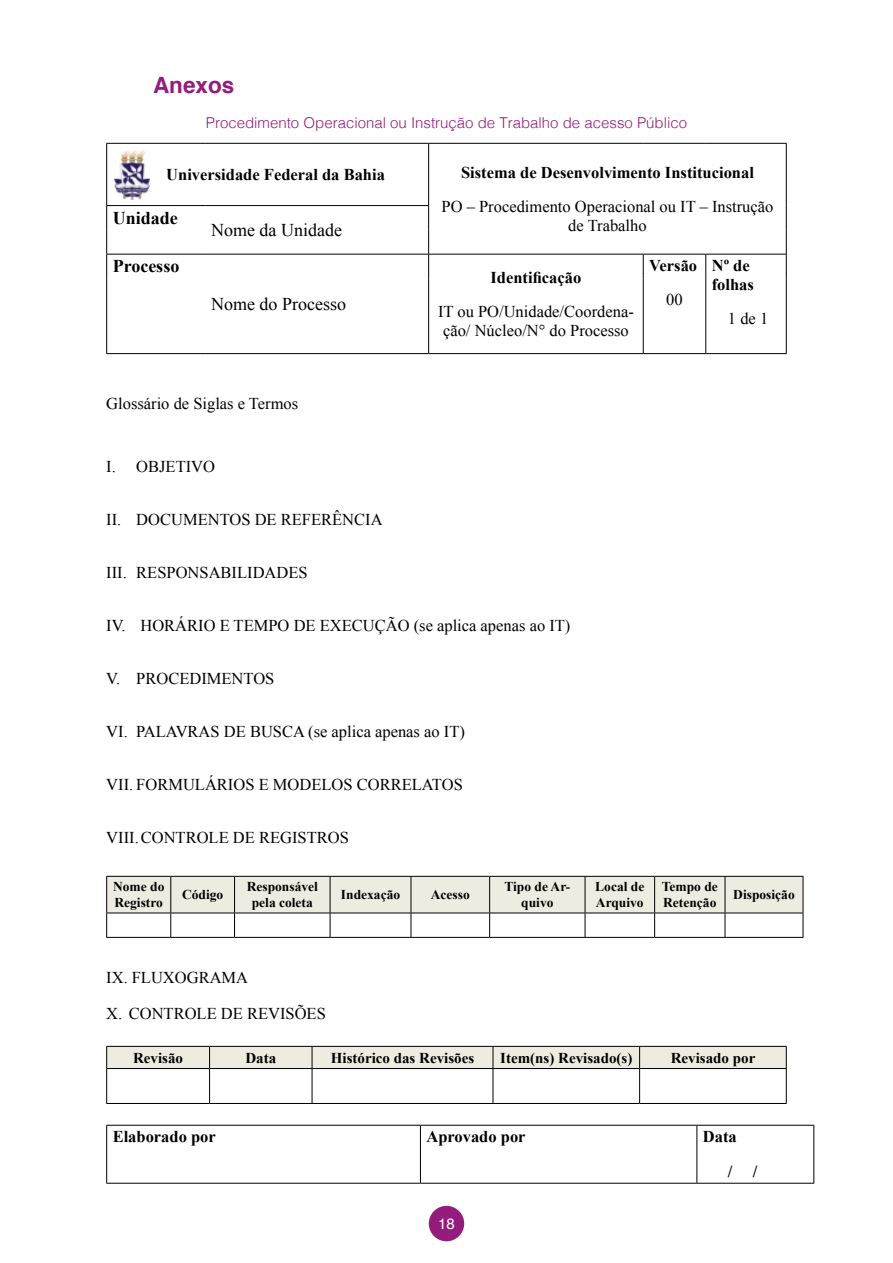
<style>
.page{position:relative;width:893px;height:1263px;background:#fff}
.page>*{position:absolute;margin:0;border:0;box-sizing:border-box;transform-origin:0 0}
.t1{font:700 22.5px "Helvetica";color:#941c7d}
.t2{font:18px "Times New Roman";color:#000}
.t3{font:700 18px "Times New Roman";color:#000}
.t4{font:16.5px/18.9px "Times New Roman";color:#000;text-align:center}
.t5{font:700 16.5px/18.9px "Times New Roman";color:#000}
.t6{font:700 15px "Times New Roman";color:#000}
.t7{font:300 15px "Helvetica";color:#941c7d}
.t8{font:15px "Helvetica";color:#fff}
.t9{font:700 13.5px/15.6px "Times New Roman";color:#000}
</style>
<div class="page">
<div style="left:429px;top:1206px;width:35px;height:35px;background:#941c7d;border-radius:50%"></div>
<hr style="left:106px;top:143px;width:99px;height:1px;background:#000">
<hr style="left:106px;top:144px;width:1px;height:61px;background:#000">
<hr style="left:205px;top:143px;width:224px;height:1px;background:#000">
<hr style="left:429px;top:143px;width:214px;height:1px;background:#000">
<hr style="left:428px;top:144px;width:1px;height:61px;background:#000">
<hr style="left:643px;top:143px;width:63px;height:1px;background:#000">
<hr style="left:706px;top:143px;width:81px;height:1px;background:#000">
<hr style="left:786px;top:144px;width:1px;height:62px;background:#000">
<hr style="left:106px;top:205px;width:99px;height:1px;background:#000">
<hr style="left:205px;top:205px;width:224px;height:1px;background:#000">
<hr style="left:106px;top:254px;width:99px;height:1px;background:#000">
<svg style="left:106px;top:206px;width:1px;height:72px"></svg>
<svg style="left:428px;top:206px;width:1px;height:72px"></svg>
<svg style="left:643px;top:255px;width:1px;height:23px"></svg>
<svg style="left:705px;top:255px;width:1px;height:23px"></svg>
<svg style="left:786px;top:206px;width:1px;height:72px"></svg>
<hr style="left:106px;top:278px;width:1px;height:75px;background:#000">
<hr style="left:428px;top:278px;width:1px;height:75px;background:#000">
<hr style="left:643px;top:278px;width:1px;height:75px;background:#000">
<hr style="left:705px;top:278px;width:1px;height:75px;background:#000">
<hr style="left:786px;top:278px;width:1px;height:75px;background:#000">
<hr style="left:106px;top:353px;width:99px;height:1px;background:#000">
<hr style="left:205px;top:353px;width:224px;height:1px;background:#000">
<hr style="left:429px;top:353px;width:214px;height:1px;background:#000">
<hr style="left:643px;top:353px;width:63px;height:1px;background:#000">
<hr style="left:706px;top:353px;width:81px;height:1px;background:#000">
<hr style="left:205px;top:254px;width:224px;height:1px;background:#000">
<hr style="left:429px;top:254px;width:214px;height:1px;background:#000">
<hr style="left:643px;top:254px;width:63px;height:1px;background:#000">
<hr style="left:706px;top:254px;width:80px;height:1px;background:#000">
<svg style="left:106px;top:876px;width:698px;height:61px"></svg>
<hr style="left:106px;top:937px;width:65px;height:1px;background:#000">
<hr style="left:171px;top:937px;width:64px;height:1px;background:#000">
<hr style="left:235px;top:937px;width:95px;height:1px;background:#000">
<hr style="left:330px;top:937px;width:81px;height:1px;background:#000">
<hr style="left:411px;top:937px;width:79px;height:1px;background:#000">
<hr style="left:490px;top:937px;width:95px;height:1px;background:#000">
<hr style="left:585px;top:937px;width:70px;height:1px;background:#000">
<hr style="left:655px;top:937px;width:70px;height:1px;background:#000">
<hr style="left:725px;top:937px;width:78px;height:1px;background:#000">
<hr style="left:106px;top:1068px;width:104px;height:1px;background:#000">
<hr style="left:210px;top:1068px;width:102px;height:1px;background:#000">
<hr style="left:312px;top:1068px;width:181px;height:1px;background:#000">
<hr style="left:493px;top:1068px;width:147px;height:1px;background:#000">
<hr style="left:640px;top:1068px;width:147px;height:1px;background:#000">
<hr style="left:106px;top:1103px;width:104px;height:1px;background:#000">
<hr style="left:210px;top:1103px;width:102px;height:1px;background:#000">
<hr style="left:312px;top:1103px;width:181px;height:1px;background:#000">
<hr style="left:493px;top:1103px;width:147px;height:1px;background:#000">
<hr style="left:640px;top:1103px;width:147px;height:1px;background:#000">
<hr style="left:106px;top:1069px;width:1px;height:34px;background:#000">
<div style="left:106px;top:1046px;width:681px;height:22px;background:#eeece1"></div>
<hr style="left:209px;top:1069px;width:1px;height:34px;background:#000">
<hr style="left:312px;top:1069px;width:1px;height:34px;background:#000">
<hr style="left:493px;top:1069px;width:1px;height:34px;background:#000">
<hr style="left:639px;top:1069px;width:1px;height:34px;background:#000">
<hr style="left:786px;top:1069px;width:1px;height:34px;background:#000">
<hr style="left:106px;top:1125px;width:314px;height:1px;background:#000">
<hr style="left:106px;top:1125px;width:1px;height:58px;background:#000">
<hr style="left:420px;top:1125px;width:277px;height:1px;background:#000">
<hr style="left:420px;top:1125px;width:1px;height:58px;background:#000">
<hr style="left:697px;top:1125px;width:117px;height:1px;background:#000">
<hr style="left:696px;top:1125px;width:1px;height:58px;background:#000">
<hr style="left:813px;top:1125px;width:1px;height:58px;background:#000">
<hr style="left:106px;top:1183px;width:314px;height:1px;background:#000">
<hr style="left:420px;top:1183px;width:277px;height:1px;background:#000">
<hr style="left:697px;top:1183px;width:117px;height:1px;background:#000">
<img style="left:115px;top:150px;width:34px;height:50px">
<h1 class="t1" style="left:153px;top:67px;width:83px">Anexos</h1>
<p class="t7" style="left:206px;top:110px;width:483px">Procedimento Operacional ou Instrução de Trabalho de acesso Público</p>
<p class="t5" style="left:166px;top:165px;width:220px">Universidade Federal da Bahia</p>
<p class="t5" style="left:461px;top:162px;width:294px">Sistema de Desenvolvimento Institucional</p>
<p class="t4" style="left:441px;top:197px;width:333px">PO – Procedimento Operacional ou IT – Instrução de Trabalho</p>
<p class="t3" style="left:113px;top:205px;width:67px">Unidade</p>
<p class="t2" style="left:211px;top:218px;width:132px">Nome da Unidade</p>
<p class="t3" style="left:113px;top:254px;width:68px">Processo</p>
<p class="t2" style="left:211px;top:292px;width:136px">Nome do Processo</p>
<p class="t5" style="left:491px;top:268px;width:92px">Identificação</p>
<p class="t4" style="left:438px;top:302px;width:197px">IT ou PO/Unidade/Coordena&shy;ção/ Núcleo/N° do Processo</p>
<p class="t5" style="left:649px;top:256px;width:49px">Versão</p>
<p class="t4" style="left:666px;top:290px;width:18px">00</p>
<p class="t5" style="left:712px;top:256px;width:44px">Nº de folhas</p>
<p class="t4" style="left:728px;top:309px;width:42px">1 de 1</p>
<p class="t4" style="left:106px;top:394px;width:193px">Glossário de Siglas e Termos</p>
<p class="t4" style="left:106px;top:457px;width:110px">I. OBJETIVO</p>
<p class="t4" style="left:106px;top:510px;width:278px">II. DOCUMENTOS DE REFERÊNCIA</p>
<p class="t4" style="left:106px;top:563px;width:203px">III. RESPONSABILIDADES</p>
<p class="t4" style="left:106px;top:616px;width:466px">IV. HORÁRIO E TEMPO DE EXECUÇÃO (se aplica apenas ao IT)</p>
<p class="t4" style="left:106px;top:669px;width:170px">V. PROCEDIMENTOS</p>
<p class="t4" style="left:106px;top:722px;width:360px">VI. PALAVRAS DE BUSCA (se aplica apenas ao IT)</p>
<p class="t4" style="left:106px;top:775px;width:358px">VII. FORMULÁRIOS E MODELOS CORRELATOS</p>
<p class="t4" style="left:106px;top:828px;width:244px">VIII.CONTROLE DE REGISTROS</p>
<p class="t9" style="left:113px;top:879px;width:53px">Nome do<br>Registro</p>
<p class="t9" style="left:182px;top:886px;width:43px">Código</p>
<p class="t9" style="left:247px;top:879px;width:73px;text-align:center">Responsável pela coleta</p>
<p class="t9" style="left:341px;top:886px;width:61px">Indexação</p>
<p class="t9" style="left:431px;top:886px;width:40px">Acesso</p>
<p class="t9" style="left:504px;top:879px;width:68px;text-align:center">Tipo de Ar&shy;quivo</p>
<p class="t9" style="left:595px;top:879px;width:51px">Local de<br>Arquivo</p>
<p class="t9" style="left:662px;top:879px;width:58px">Tempo de<br>Retenção</p>
<p class="t9" style="left:733px;top:886px;width:63px">Disposição</p>
<p class="t4" style="left:106px;top:959px;width:221px;line-height:36px;text-align:left">IX. FLUXOGRAMA<br>X. CONTROLE DE REVISÕES</p>
<p class="t6" style="left:133px;top:1047px;width:51px">Revisão</p>
<p class="t6" style="left:245px;top:1047px;width:32px">Data</p>
<p class="t6" style="left:331px;top:1047px;width:145px">Histórico das Revisões</p>
<p class="t6" style="left:500px;top:1047px;width:134px">Item(ns) Revisado(s)</p>
<p class="t6" style="left:671px;top:1047px;width:86px">Revisado por</p>
<p class="t5" style="left:113px;top:1127px;width:105px">Elaborado por</p>
<p class="t5" style="left:426px;top:1127px;width:101px">Aprovado por</p>
<p class="t5" style="left:728px;top:1119px;width:31px;line-height:34.8px;text-indent:-25px">Data<br>/ /</p>
<p class="t8" style="left:438px;top:1212px;width:18px">18</p>
</div>
